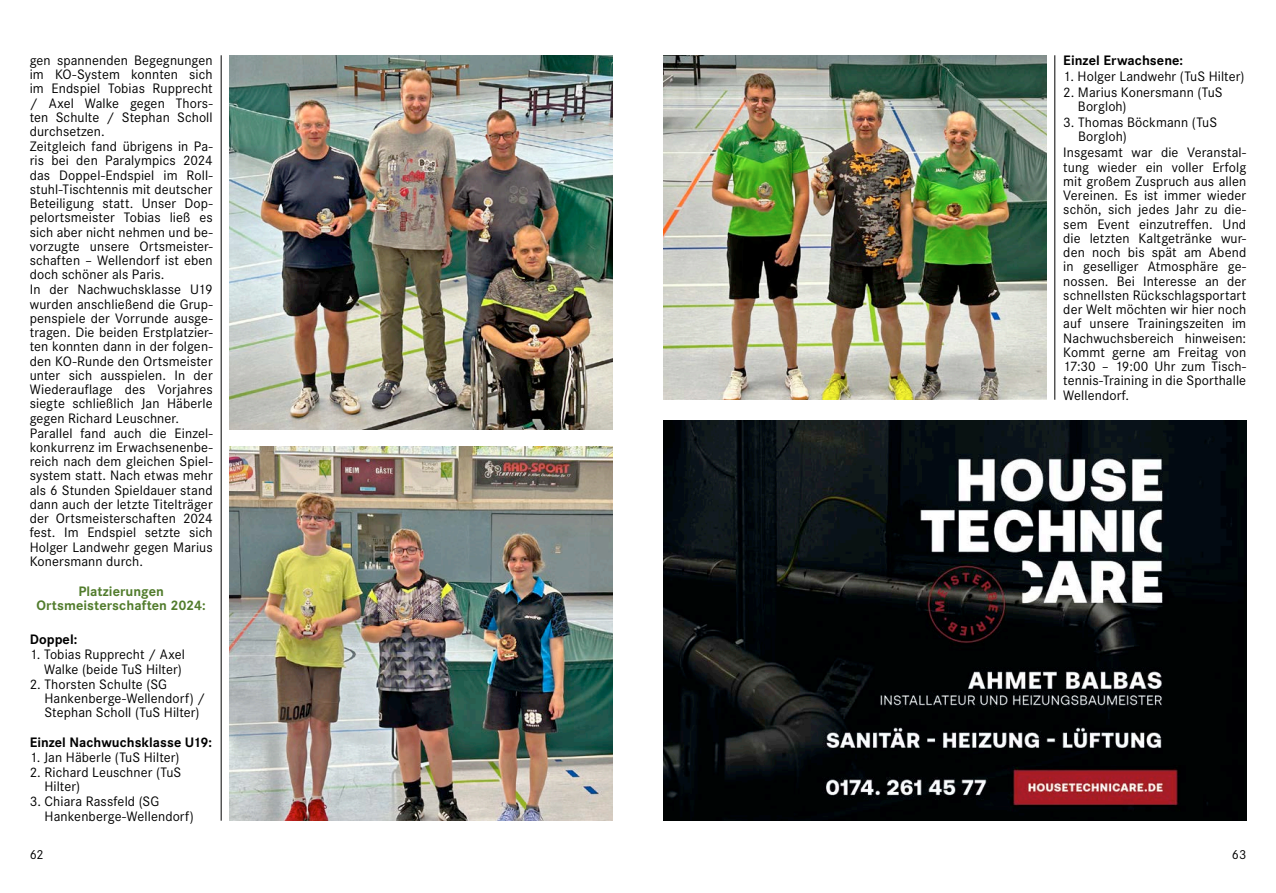
<style>
.page{position:relative;width:1276px;height:893px;background:#fff}
.page>*{position:absolute;margin:0;border:0;box-sizing:border-box;transform-origin:0 0}
.t1{font:14.25px/14.2px "Corporate S Pro";letter-spacing:.005em;color:#000}
.t2{font:700 14.25px "Corporate S Pro";letter-spacing:.005em;color:#000}
.t3{font:700 14.25px/14.2px "Corporate S Pro";letter-spacing:.005em;color:#517c2c;text-align:center}
.t4{font:13.5px "Corporate S Pro";color:#000}
</style>
<div class="page">
<hr style="left:221px;top:55px;width:1px;height:766px;background:#000">
<hr style="left:1054px;top:55px;width:1px;height:345px;background:#000">
<img style="left:230px;top:55px;width:382px;height:374px">
<img style="left:230px;top:446px;width:382px;height:375px">
<img style="left:663px;top:55px;width:383px;height:345px">
<img style="left:663px;top:421px;width:583px;height:400px">
<p class="t1" style="left:30px;top:52px;width:184px">gen spannenden Begegnungen im KO-System konnten sich im Endspiel Tobias Rupprecht / Axel Walke gegen Thors&shy;ten Schulte / Stephan Scholl durchsetzen.<br>Zeitgleich fand übrigens in Pa&shy;ris bei den Paralympics 2024 das Doppel-Endspiel im Roll&shy;stuhl-Tischtennis mit deutscher<br>Beteiligung statt. Unser Dop&shy;pelortsmeister Tobias ließ es sich aber nicht nehmen und be&shy;vorzugte unsere Ortsmeister&shy;schaften – Wellendorf ist eben doch schöner als Paris.<br>In der Nachwuchsklasse U19 wurden anschließend die Grup&shy;penspiele der Vorrunde ausge&shy;tragen. Die beiden Erstplatzier&shy;ten konnten dann in der folgen&shy;den KO-Runde den Ortsmeister unter sich ausspielen. In der<br>Wiederauflage des Vorjahres siegte schließlich Jan Häberle gegen Richard Leuschner.<br>Parallel fand auch die Einzel&shy;konkurrenz im Erwachsenenbe&shy;reich nach dem gleichen Spiel&shy;system statt. Nach etwas mehr als 6 Stunden Spieldauer stand dann auch der letzte Titelträger der Ortsmeisterschaften 2024 fest. Im Endspiel setzte sich<br>Holger Landwehr gegen Marius<br>Konersmann durch.</p>
<p class="t3" style="left:37px;top:583px;width:171px">Platzierungen<br>Ortsmeisterschaften 2024:</p>
<p class="t2" style="left:30px;top:628px;width:49px">Doppel:</p>
<p class="t1" style="left:30px;top:646px;width:157px;text-align:right">1. Tobias Rupprecht / Axel<br>Walke (beide TuS Hilter)</p>
<p class="t1" style="left:44px;top:676px;width:162px;text-indent:-15px">2. Thorsten Schulte (SG<br>Hankenberge-Wellendorf) /<br>Stephan Scholl (TuS Hilter)</p>
<p class="t2" style="left:30px;top:731px;width:184px">Einzel Nachwuchsklasse U19:</p>
<p class="t1" style="left:30px;top:749px;width:151px">1. Jan Häberle (TuS Hilter)</p>
<p class="t1" style="left:44px;top:764px;width:138px;text-indent:-15px">2. Richard Leuschner (TuS<br>Hilter)</p>
<p class="t1" style="left:45px;top:794px;width:151px;text-indent:-15px">3. Chiara Rassfeld (SG<br>Hankenberge-Wellendorf)</p>
<p class="t2" style="left:1063px;top:49px;width:121px">Einzel Erwachsene:</p>
<p class="t1" style="left:1063px;top:68px;width:183px">1. Holger Landwehr (TuS Hilter)</p>
<p class="t1" style="left:1078px;top:84px;width:146px;text-indent:-15px">2. Marius Konersmann (TuS<br>Borgloh)</p>
<p class="t1" style="left:1078px;top:114px;width:141px;text-indent:-15px">3. Thomas Böckmann (TuS<br>Borgloh)</p>
<p class="t1" style="left:1063px;top:145px;width:184px;text-align:justify">Insgesamt war die Veranstal&shy;tung wieder ein voller Erfolg mit großem Zuspruch aus allen Vereinen. Es ist immer wieder schön, sich jedes Jahr zu die&shy;sem Event einzutreffen. Und die letzten Kaltgetränke wur&shy;den noch bis spät am Abend in geselliger Atmosphäre ge&shy;nossen. Bei Interesse an der schnellsten Rückschlagsportart der Welt möchten wir hier noch auf unsere Trainingszeiten im Nachwuchsbereich hinweisen:<br>Kommt gerne am Freitag von 17:30 – 19:00 Uhr zum Tisch&shy;tennis-Training in die Sporthalle Wellendorf.</p>
<p class="t4" style="left:30px;top:845px;width:16px">62</p>
<p class="t4" style="left:1231px;top:845px;width:16px">63</p>
</div>
